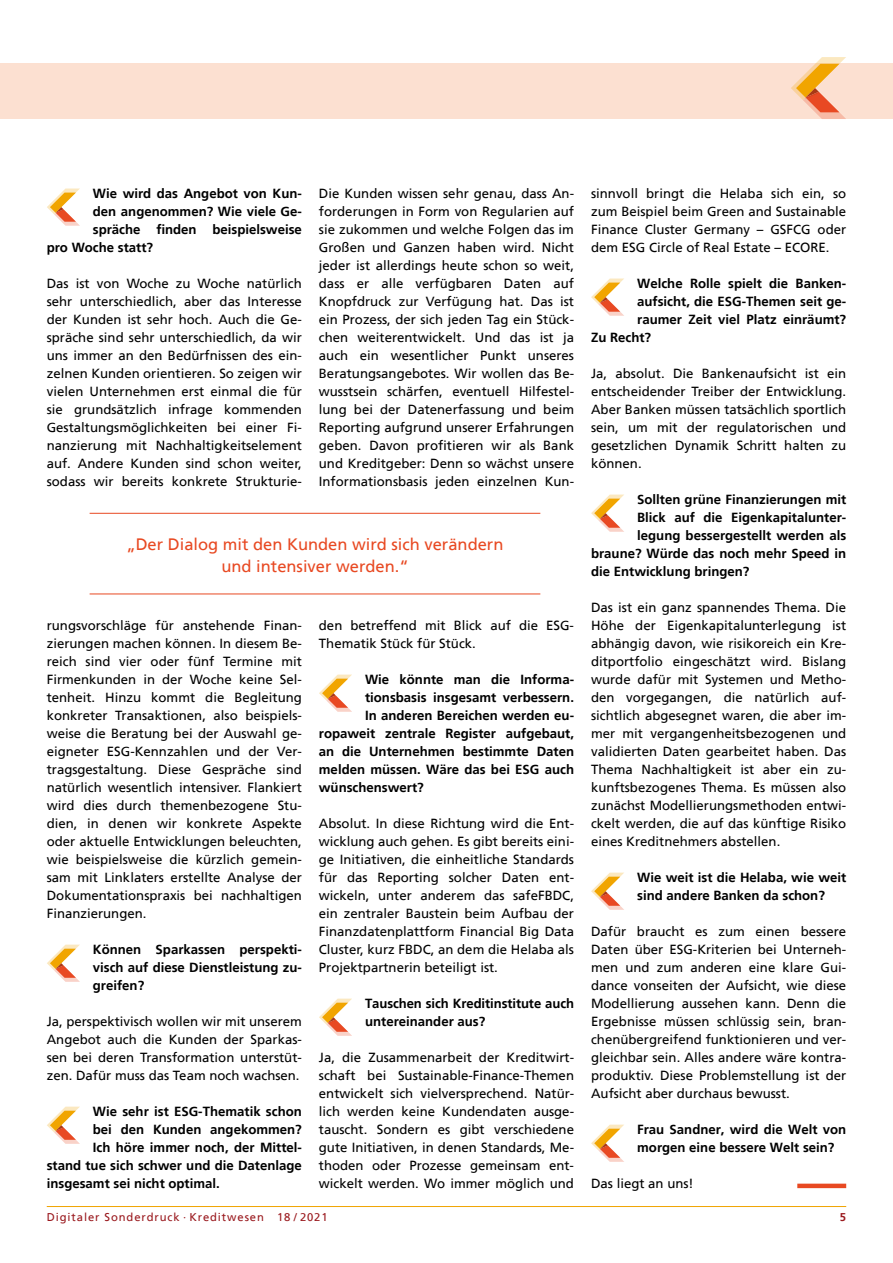
<style>
.page{position:relative;width:893px;height:1263px;background:#fff}
.page>*{position:absolute;margin:0;border:0;box-sizing:border-box;transform-origin:0 0}
.Zitat{font:16.5px/22.5px "Frutiger";color:#e84922;text-align:center}
.Fließtext{font:13.2px/18px "Frutiger";color:#000;text-align:justify}
.Frage{font:700 13.2px/18px "Frutiger";color:#000}
.Fließtext_mit_Balken{font:13.2px "Frutiger";color:#000}
.t1{font:11.25px "Frutiger";letter-spacing:.08em;color:#9a191e}
.t2{font:700 11.25px "Frutiger";color:#9a191e}
</style>
<div class="page">
<div style="left:0;top:64px;width:893px;height:55px;background:#fce0d1"></div>
<svg style="left:791px;top:57px;width:55px;height:62px"></svg>
<hr style="left:47px;top:1206px;width:799px;height:1px;background:#f0a400">
<svg style="left:47px;top:188px;width:33px;height:38px"></svg>
<svg style="left:47px;top:944px;width:33px;height:38px"></svg>
<svg style="left:47px;top:1106px;width:33px;height:38px"></svg>
<svg style="left:319px;top:674px;width:33px;height:38px"></svg>
<svg style="left:319px;top:998px;width:33px;height:38px"></svg>
<hr style="left:797px;top:1184px;width:49px;height:4px;background:#e84922">
<svg style="left:591px;top:278px;width:33px;height:38px"></svg>
<svg style="left:591px;top:494px;width:33px;height:38px"></svg>
<svg style="left:591px;top:872px;width:33px;height:38px"></svg>
<svg style="left:591px;top:1124px;width:33px;height:38px"></svg>
<hr style="left:90px;top:513px;width:450px;height:1px;background:#e84922">
<hr style="left:90px;top:594px;width:450px;height:1px;background:#e84922">
<p class="Frage" style="left:93px;top:185px;width:210px">Wie wird das Angebot von Kun-</p>
<p class="Frage" style="left:93px;top:203px;width:210px">den angenommen? Wie viele Ge-</p>
<p class="Frage" style="left:93px;top:221px;width:210px">spräche finden beispielsweise</p>
<p class="Frage" style="left:47px;top:239px;width:108px">pro Woche statt?</p>
<p class="Fließtext" style="left:47px;top:275px;width:257px">Das ist von Woche zu Woche natürlich sehr unterschiedlich, aber das Interesse der Kunden ist sehr hoch. Auch die Ge&shy;spräche sind sehr unterschiedlich, da wir uns immer an den Bedürfnissen des ein&shy;zelnen Kunden orientieren. So zeigen wir vielen Unternehmen erst einmal die für sie grundsätzlich infrage kommenden Gestaltungsmöglichkeiten bei einer Fi&shy;nanzierung mit Nachhaltigkeitselement auf. Andere Kunden sind schon weiter, sodass wir bereits konkrete Strukturie-</p>
<p class="Fließtext" style="left:319px;top:185px;width:257px">Die Kunden wissen sehr genau, dass An&shy;forderungen in Form von Regularien auf sie zukommen und welche Folgen das im Großen und Ganzen haben wird. Nicht jeder ist allerdings heute schon so weit, dass er alle verfügbaren Daten auf Knopfdruck zur Verfügung hat. Das ist ein Prozess, der sich jeden Tag ein Stück&shy;chen weiterentwickelt. Und das ist ja auch ein wesentlicher Punkt unseres Beratungsangebotes. Wir wollen das Be&shy;wusstsein schärfen, eventuell Hilfestel&shy;lung bei der Datenerfassung und beim Reporting aufgrund unserer Erfahrungen geben. Davon profitieren wir als Bank und Kreditgeber: Denn so wächst unsere Informationsbasis jeden einzelnen Kun-</p>
<p class="Zitat" style="left:127px;top:534px;width:378px">„Der Dialog mit den Kunden wird sich verändern und intensiver werden.“</p>
<p class="Fließtext" style="left:47px;top:617px;width:257px">rungsvorschläge für anstehende Finan&shy;zierungen machen können. In diesem Be&shy;reich sind vier oder fünf Termine mit Firmenkunden in der Woche keine Sel&shy;tenheit. Hinzu kommt die Begleitung konkreter Transaktionen, also beispiels&shy;weise die Beratung bei der Auswahl ge&shy;eigneter ESG-Kennzahlen und der Ver&shy;tragsgestaltung. Diese Gespräche sind natürlich wesentlich intensiver. Flankiert wird dies durch themenbezogene Stu&shy;dien, in denen wir konkrete Aspekte oder aktuelle Entwicklungen beleuchten, wie beispielsweise die kürzlich gemein&shy;sam mit Linklaters erstellte Analyse der Dokumentationspraxis bei nachhaltigen Finanzierungen.</p>
<p class="Frage" style="left:93px;top:941px;width:210px;text-align:justify">Können Sparkassen perspekti&shy;visch auf diese Dienstleistung zu&shy;greifen?</p>
<p class="Fließtext" style="left:47px;top:1013px;width:257px">Ja, perspektivisch wollen wir mit unserem Angebot auch die Kunden der Sparkas&shy;sen bei deren Transformation unterstüt&shy;zen. Dafür muss das Team noch wachsen.</p>
<p class="Frage" style="left:93px;top:1103px;width:210px">Wie sehr ist ESG-Thematik schon</p>
<p class="Frage" style="left:93px;top:1121px;width:210px">bei den Kunden angekommen?</p>
<p class="Frage" style="left:93px;top:1139px;width:210px">Ich höre immer noch, der Mittel-</p>
<p class="Frage" style="left:47px;top:1157px;width:257px">stand tue sich schwer und die Datenlage</p>
<p class="Frage" style="left:47px;top:1175px;width:175px">insgesamt sei nicht optimal.</p>
<p class="Fließtext" style="left:319px;top:617px;width:257px">den betreffend mit Blick auf die ESG-<br>Thematik Stück für Stück.</p>
<p class="Frage" style="left:365px;top:671px;width:210px">Wie könnte man die Informa-</p>
<p class="Frage" style="left:365px;top:689px;width:210px">tionsbasis insgesamt verbessern.</p>
<p class="Frage" style="left:365px;top:707px;width:210px">In anderen Bereichen werden eu-</p>
<p class="Frage" style="left:319px;top:725px;width:257px">ropaweit zentrale Register aufgebaut,</p>
<p class="Frage" style="left:319px;top:743px;width:257px">an die Unternehmen bestimmte Daten</p>
<p class="Frage" style="left:319px;top:761px;width:257px">melden müssen. Wäre das bei ESG auch</p>
<p class="Frage" style="left:319px;top:779px;width:106px">wünschenswert?</p>
<p class="Fließtext" style="left:319px;top:815px;width:257px">Absolut. In diese Richtung wird die Ent&shy;wicklung auch gehen. Es gibt bereits eini&shy;ge Initiativen, die einheitliche Standards für das Reporting solcher Daten ent&shy;wickeln, unter anderem das safeFBDC, ein zentraler Baustein beim Aufbau der Finanzdatenplattform Financial Big Data Cluster, kurz FBDC, an dem die Helaba als Projektpartnerin beteiligt ist.</p>
<p class="Frage" style="left:365px;top:995px;width:210px">Tauschen sich Kreditinstitute auch untereinander aus?</p>
<p class="Fließtext" style="left:319px;top:1049px;width:257px">Ja, die Zusammenarbeit der Kreditwirt&shy;schaft bei Sustainable-Finance-Themen entwickelt sich vielversprechend. Natür&shy;lich werden keine Kundendaten ausge&shy;tauscht. Sondern es gibt verschiedene gute Initiativen, in denen Standards, Me&shy;thoden oder Prozesse gemeinsam ent&shy;wickelt werden. Wo immer möglich und</p>
<p class="Fließtext" style="left:591px;top:185px;width:257px">sinnvoll bringt die Helaba sich ein, so zum Beispiel beim Green and Sustainable Finance Cluster Germany – GSFCG oder dem ESG Circle of Real Estate – ECORE.</p>
<p class="Frage" style="left:637px;top:275px;width:210px">Welche Rolle spielt die Banken-</p>
<p class="Frage" style="left:637px;top:293px;width:210px">aufsicht, die ESG-Themen seit ge-</p>
<p class="Frage" style="left:637px;top:311px;width:210px">raumer Zeit viel Platz einräumt?</p>
<p class="Frage" style="left:591px;top:329px;width:62px">Zu Recht?</p>
<p class="Fließtext" style="left:591px;top:365px;width:257px">Ja, absolut. Die Bankenaufsicht ist ein entscheidender Treiber der Entwicklung.<br>Aber Banken müssen tatsächlich sportlich sein, um mit der regulatorischen und gesetzlichen Dynamik Schritt halten zu können.</p>
<p class="Frage" style="left:637px;top:491px;width:210px">Sollten grüne Finanzierungen mit</p>
<p class="Frage" style="left:637px;top:509px;width:210px">Blick auf die Eigenkapitalunter-</p>
<p class="Frage" style="left:637px;top:527px;width:210px">legung bessergestellt werden als</p>
<p class="Frage" style="left:591px;top:545px;width:257px">braune? Würde das noch mehr Speed in</p>
<p class="Frage" style="left:591px;top:563px;width:160px">die Entwicklung bringen?</p>
<p class="Fließtext" style="left:591px;top:599px;width:257px">Das ist ein ganz spannendes Thema. Die Höhe der Eigenkapitalunterlegung ist abhängig davon, wie risikoreich ein Kre&shy;ditportfolio eingeschätzt wird. Bislang wurde dafür mit Systemen und Metho&shy;den vorgegangen, die natürlich auf&shy;sichtlich abgesegnet waren, die aber im&shy;mer mit vergangenheitsbezogenen und validierten Daten gearbeitet haben. Das Thema Nachhaltigkeit ist aber ein zu&shy;kunftsbezogenes Thema. Es müssen also zunächst Modellierungsmethoden entwi&shy;ckelt werden, die auf das künftige Risiko eines Kreditnehmers abstellen.</p>
<p class="Frage" style="left:637px;top:869px;width:210px">Wie weit ist die Helaba, wie weit sind andere Banken da schon?</p>
<p class="Fließtext" style="left:591px;top:923px;width:257px">Dafür braucht es zum einen bessere Daten über ESG-Kriterien bei Unterneh&shy;men und zum anderen eine klare Gui&shy;dance vonseiten der Aufsicht, wie diese Modellierung aussehen kann. Denn die Ergebnisse müssen schlüssig sein, bran&shy;chenübergreifend funktionieren und ver&shy;gleichbar sein. Alles andere wäre kontra&shy;produktiv. Diese Problemstellung ist der Aufsicht aber durchaus bewusst.</p>
<p class="Frage" style="left:637px;top:1121px;width:210px">Frau Sandner, wird die Welt von morgen eine bessere Welt sein?</p>
<p class="Fließtext_mit_Balken" style="left:591px;top:1177px;width:104px">Das liegt an uns!</p>
<p class="t1" style="left:47px;top:1211px;width:282px">Digitaler Sonderdruck · Kreditwesen 18 / 2021</p>
<p class="t2" style="left:840px;top:1211px;width:8px">5</p>
</div>
